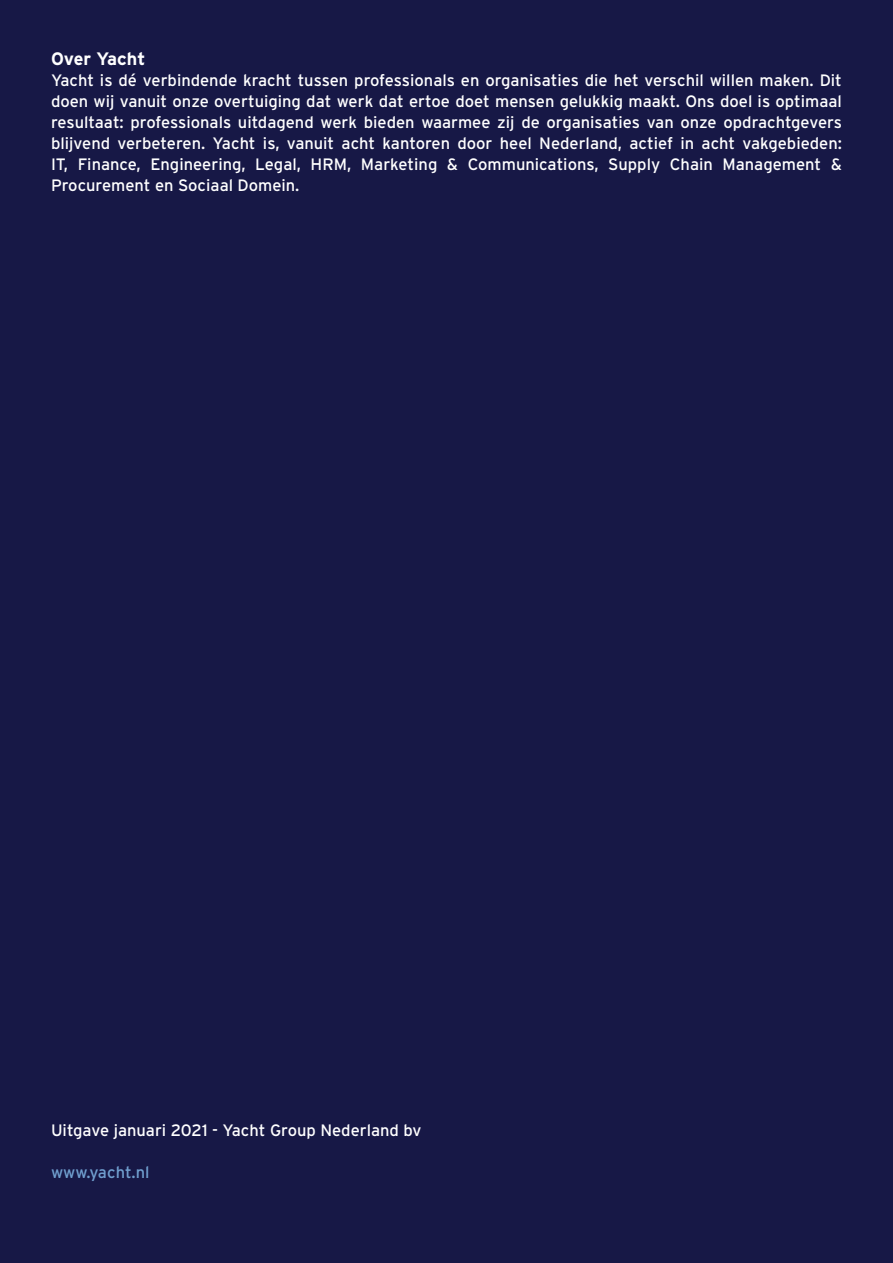
<style>
.page{position:relative;width:893px;height:1263px;background:#171846}
.page>*{position:absolute;margin:0;border:0;box-sizing:border-box;transform-origin:0 0}
.t1{font:700 18px "Interstate";color:#fff}
.t2{font:16.5px/21px "Interstate";color:#fff;text-align:justify}
.t3{font:16.5px "Interstate";color:#709fcf}
</style>
<div class="page">
<p class="t1" style="left:51px;top:48px;width:96px">Over Yacht</p>
<p class="t2" style="left:51px;top:70px;width:792px">Yacht is dé verbindende kracht tussen professionals en organisaties die het verschil willen maken. Dit doen wij vanuit onze overtuiging dat werk dat ertoe doet mensen gelukkig maakt. Ons doel is optimaal resultaat: professionals uitdagend werk bieden waarmee zij de organisaties van onze opdrachtgevers blijvend verbeteren. Yacht is, vanuit acht kantoren door heel Nederland, actief in acht vakgebieden:<br>IT, Finance, Engineering, Legal, HRM, Marketing &amp; Communications, Supply Chain Management &amp; Procurement en Sociaal Domein.</p>
<p class="t2" style="left:51px;top:1119px;width:372px">Uitgave januari 2021 - Yacht Group Nederland bv</p>
<p class="t3" style="left:51px;top:1162px;width:100px">www.yacht.nl</p>
</div>
